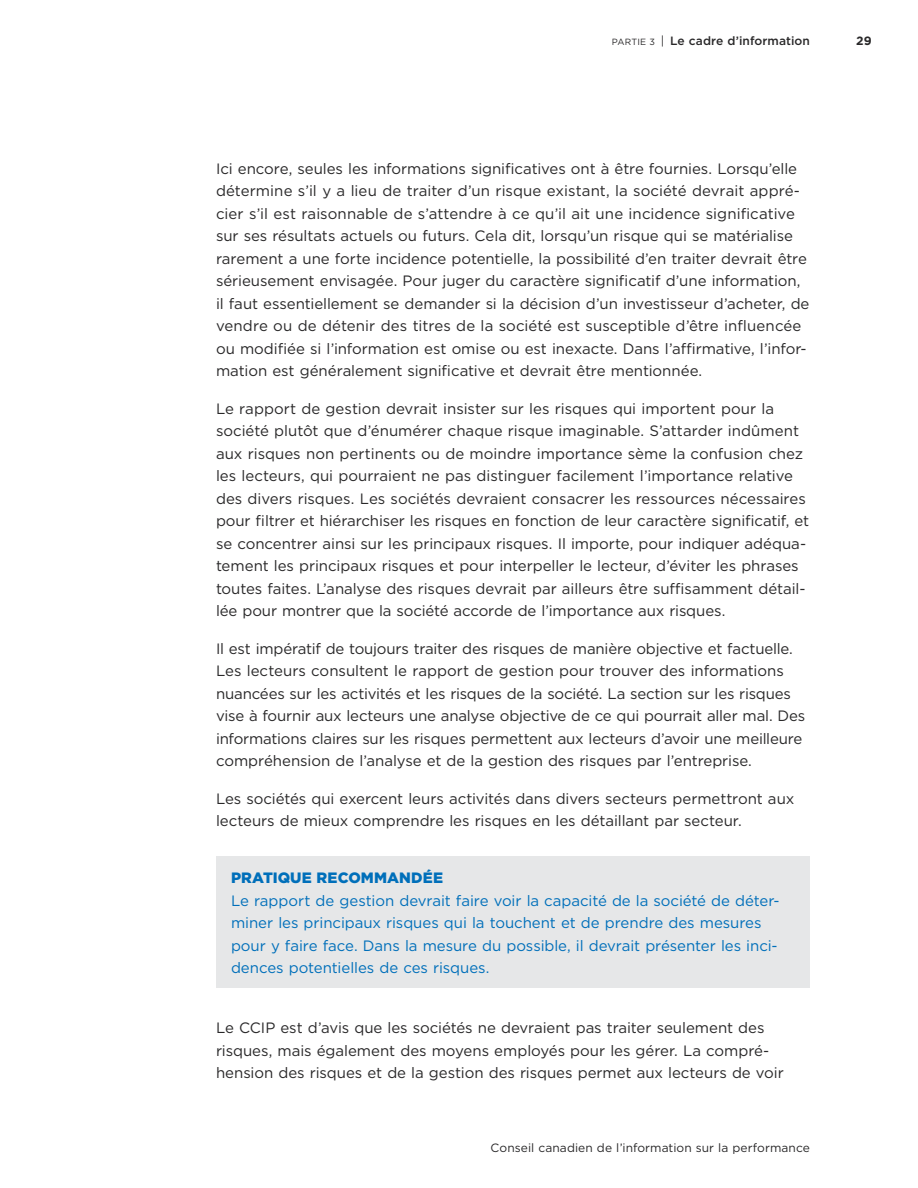
<style>
.page{position:relative;width:918px;height:1188px;background:#fff}
.page>*{position:absolute;margin:0;border:0;box-sizing:border-box;transform-origin:0 0}
.t1{font:15px/22.5px "Gotham";letter-spacing:-.005em;color:#292829}
.t2{font:15px/22.5px "Gotham";letter-spacing:-.005em;color:#006fba}
.t3{font:900 15px "Gotham";letter-spacing:.005em;color:#006fba}
.t4{font:12px "Gotham";letter-spacing:.005em;color:#292829}
.t5{font:500 12px "Gotham";letter-spacing:.005em;color:#292829}
.t6{font:700 12px "Gotham";color:#292829}
.s1{font-weight:400;font-size:9px}
.s2{font-weight:400}
</style>
<div class="page">
<div style="left:216px;top:856px;width:594px;height:132px;background:#e6e7e8"></div>
<p class="t5" style="left:612px;top:33px;width:200px"><span class="s1">PARTIE 3</span> <span class="s2">|</span> Le cadre d’information</p>
<p class="t6" style="left:856px;top:33px;width:17px">29</p>
<p class="t1" style="left:216px;top:157px;width:595px">Ici encore, seules les informations significatives ont à être fournies. Lorsqu’elle détermine s’il y a lieu de traiter d’un risque existant, la société devrait appré&shy;cier s’il est raisonnable de s’attendre à ce qu’il ait une incidence significative sur ses résultats actuels ou futurs. Cela dit, lorsqu’un risque qui se matérialise rarement a une forte incidence potentielle, la possibilité d’en traiter devrait être sérieusement envisagée. Pour juger du caractère significatif d’une information, il faut essentiellement se demander si la décision d’un investisseur d’acheter, de vendre ou de détenir des titres de la société est susceptible d’être influencée ou modifiée si l’information est omise ou est inexacte. Dans l’affirmative, l’infor&shy;mation est généralement significative et devrait être mentionnée.</p>
<p class="t1" style="left:216px;top:397px;width:595px">Le rapport de gestion devrait insister sur les risques qui importent pour la société plutôt que d’énumérer chaque risque imaginable. S’attarder indûment aux risques non pertinents ou de moindre importance sème la confusion chez les lecteurs, qui pourraient ne pas distinguer facilement l’importance relative des divers risques. Les sociétés devraient consacrer les ressources nécessaires pour filtrer et hiérarchiser les risques en fonction de leur caractère significatif, et se concentrer ainsi sur les principaux risques. Il importe, pour indiquer adéqua&shy;tement les principaux risques et pour interpeller le lecteur, d’éviter les phrases toutes faites. L’analyse des risques devrait par ailleurs être suffisamment détail&shy;lée pour montrer que la société accorde de l’importance aux risques.</p>
<p class="t1" style="left:216px;top:637px;width:591px">Il est impératif de toujours traiter des risques de manière objective et factuelle.<br>Les lecteurs consultent le rapport de gestion pour trouver des informations nuancées sur les activités et les risques de la société. La section sur les risques vise à fournir aux lecteurs une analyse objective de ce qui pourrait aller mal. Des informations claires sur les risques permettent aux lecteurs d’avoir une meilleure compréhension de l’analyse et de la gestion des risques par l’entreprise.</p>
<p class="t1" style="left:216px;top:787px;width:580px">Les sociétés qui exercent leurs activités dans divers secteurs permettront aux lecteurs de mieux comprendre les risques en les détaillant par secteur.</p>
<p class="t3" style="left:231px;top:868px;width:214px">PRATIQUE RECOMMANDÉE</p>
<p class="t2" style="left:231px;top:889px;width:550px">Le rapport de gestion devrait faire voir la capacité de la société de déter&shy;miner les principaux risques qui la touchent et de prendre des mesures pour y faire face. Dans la mesure du possible, il devrait présenter les inci&shy;dences potentielles de ces risques.</p>
<p class="t1" style="left:216px;top:1017px;width:569px">Le CCIP est d’avis que les sociétés ne devraient pas traiter seulement des risques, mais également des moyens employés pour les gérer. La compré&shy;hension des risques et de la gestion des risques permet aux lecteurs de voir</p>
<p class="t4" style="left:491px;top:1140px;width:321px">Conseil canadien de l’information sur la performance</p>
</div>
